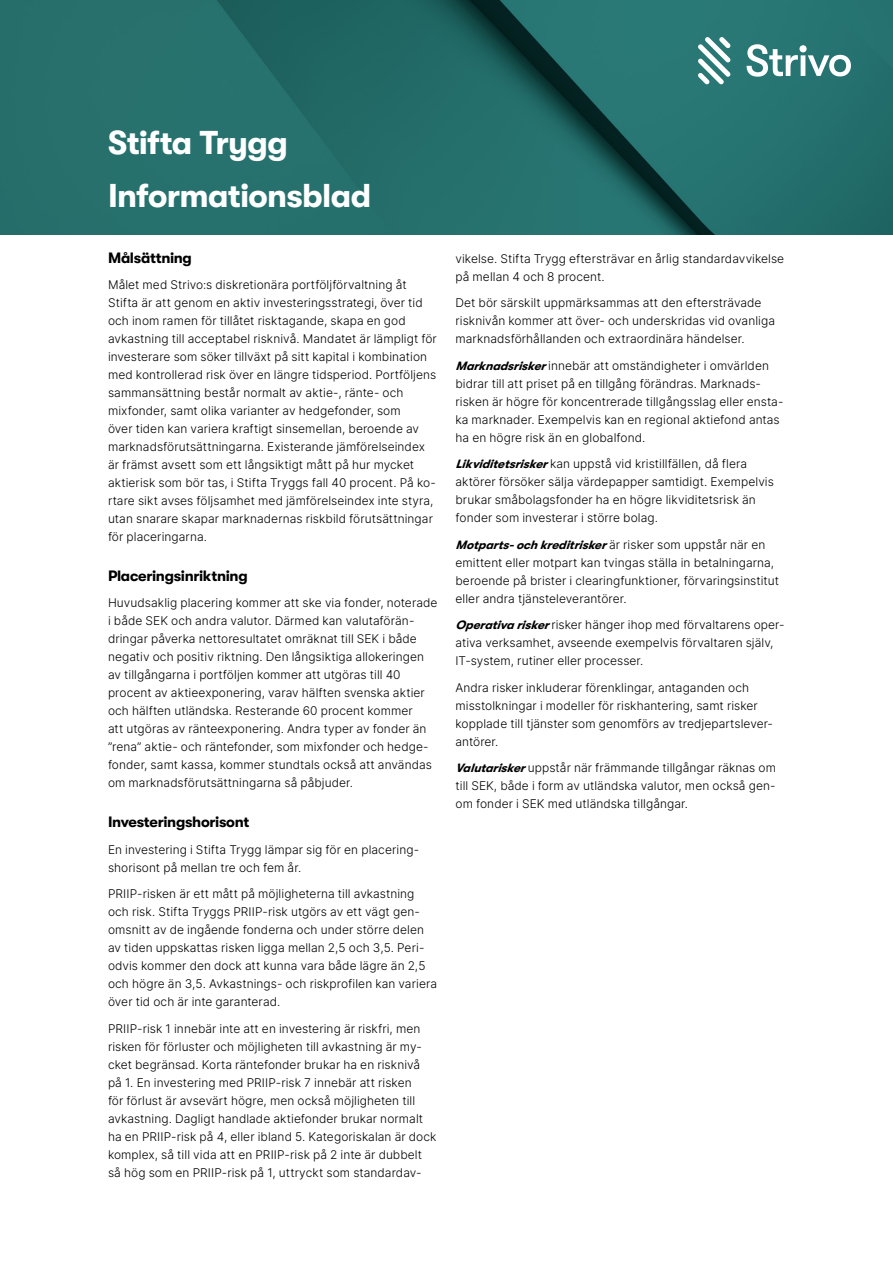
<style>
.page{position:relative;width:893px;height:1263px;background:#fff}
.page>*{position:absolute;margin:0;border:0;box-sizing:border-box;transform-origin:0 0}
.t1{font:700 33px/52.5px "GT Walsheim Pro";letter-spacing:-.02em;color:#fff}
.t2{font:700 15px "GT Walsheim Pro";letter-spacing:-.02em;color:#000}
.t3{font:300 12px/18px "Inter";letter-spacing:.005em;color:#000}
.t4{font:italic 700 12px "GT Walsheim Pro";color:#000}
.s1{font-family:"GT Walsheim Pro";font-weight:700;font-style:italic}
.s2{font-family:"Inter";font-weight:300;font-style:normal}
</style>
<div class="page">
<img style="left:0;top:0;width:893px;height:234px">
<svg style="left:746px;top:44px;width:105px;height:33px"></svg>
<svg style="left:698px;top:37px;width:33px;height:47px"></svg>
<h1 class="t1" style="left:108px;top:117px;width:265px">Stifta Trygg<br>Informationsblad</h1>
<p class="t2" style="left:108px;top:249px;width:85px">Målsättning</p>
<p class="t3" style="left:108px;top:275px;width:330px">Målet med Strivo:s diskretionära portföljförvaltning åt Stifta är att genom en aktiv investeringsstrategi, över tid och inom ramen för tillåtet risktagande, skapa en god avkastning till acceptabel risknivå. Mandatet är lämpligt för investerare som söker tillväxt på sitt kapital i kombination med kontrollerad risk över en längre tidsperiod. Portföljens sammansättning består normalt av aktie-, ränte- och mixfonder, samt olika varianter av hedgefonder, som<br>över tiden kan variera kraftigt sinsemellan, beroende av marknadsförutsättningarna. Existerande jämförelseindex är främst avsett som ett långsiktigt mått på hur mycket aktierisk som bör tas, i Stifta Tryggs fall 40 procent. På ko&shy;rtare sikt avses följsamhet med jämförelseindex inte styra, utan snarare skapar marknadernas riskbild förutsättningar för placeringarna.</p>
<p class="t2" style="left:108px;top:567px;width:141px">Placeringsinriktning</p>
<p class="t3" style="left:108px;top:594px;width:331px">Huvudsaklig placering kommer att ske via fonder, noterade i både SEK och andra valutor. Därmed kan valutaförän&shy;dringar påverka nettoresultatet omräknat till SEK i både negativ och positiv riktning. Den långsiktiga allokeringen av tillgångarna i portföljen kommer att utgöras till 40 procent av aktieexponering, varav hälften svenska aktier och hälften utländska. Resterande 60 procent kommer<br>att utgöras av ränteexponering. Andra typer av fonder än ”rena” aktie- och räntefonder, som mixfonder och hedge&shy;fonder, samt kassa, kommer stundtals också att användas om marknadsförutsättningarna så påbjuder.</p>
<p class="t2" style="left:108px;top:813px;width:143px">Investeringshorisont</p>
<p class="t3" style="left:108px;top:840px;width:313px">En investering i Stifta Trygg lämpar sig för en placering&shy;shorisont på mellan tre och fem år.</p>
<p class="t3" style="left:108px;top:884px;width:331px">PRIIP-risken är ett mått på möjligheterna till avkastning och risk. Stifta Tryggs PRIIP-risk utgörs av ett vägt gen&shy;omsnitt av de ingående fonderna och under större delen av tiden uppskattas risken ligga mellan 2,5 och 3,5. Peri&shy;odvis kommer den dock att kunna vara både lägre än 2,5 och högre än 3,5. Avkastnings- och riskprofilen kan variera över tid och är inte garanterad.</p>
<p class="t3" style="left:108px;top:1019px;width:330px">PRIIP-risk 1 innebär inte att en investering är riskfri, men risken för förluster och möjligheten till avkastning är my&shy;cket begränsad. Korta räntefonder brukar ha en risknivå på 1. En investering med PRIIP-risk 7 innebär att risken<br>för förlust är avsevärt högre, men också möjligheten till avkastning. Dagligt handlade aktiefonder brukar normalt ha en PRIIP-risk på 4, eller ibland 5. Kategoriskalan är dock komplex, så till vida att en PRIIP-risk på 2 inte är dubbelt så hög som en PRIIP-risk på 1, uttryckt som standardav-</p>
<p class="t3" style="left:455px;top:249px;width:330px">vikelse. Stifta Trygg eftersträvar en årlig standardavvikelse på mellan 4 och 8 procent.</p>
<p class="t3" style="left:455px;top:293px;width:321px">Det bör särskilt uppmärksammas att den eftersträvade risknivån kommer att över- och underskridas vid ovanliga marknadsförhållanden och extraordinära händelser.</p>
<p class="t3" style="left:455px;top:356px;width:330px"><span class="s1">Marknadsrisker</span>innebär att omständigheter i omvärlden bidrar till att priset på en tillgång förändras. Marknads&shy;risken är högre för koncentrerade tillgångsslag eller ensta&shy;ka marknader. Exempelvis kan en regional aktiefond antas ha en högre risk än en globalfond.</p>
<p class="t3" style="left:455px;top:454px;width:320px"><span class="s1">Likviditetsrisker</span>kan uppstå vid kristillfällen, då flera aktörer försöker sälja värdepapper samtidigt. Exempelvis brukar småbolagsfonder ha en högre likviditetsrisk än fonder som investerar i större bolag.</p>
<p class="t4" style="left:455px;top:538px;width:311px">Motparts-ochkreditrisker<span class="s2">ä r r i s k e r s o m u p p s t å r n ä r e n</span></p>
<p class="t3" style="left:455px;top:553px;width:325px">emittent eller motpart kan tvingas ställa in betalningarna, beroende på brister i clearingfunktioner, förvaringsinstitut eller andra tjänsteleverantörer.</p>
<p class="t3" style="left:455px;top:615px;width:330px"><span class="s1">Operativarisker</span>risker hänger ihop med förvaltarens oper&shy;ativa verksamhet, avseende exempelvis förvaltaren själv,<br>IT-system, rutiner eller processer.</p>
<p class="t3" style="left:455px;top:678px;width:319px">Andra risker inkluderar förenklingar, antaganden och misstolkningar i modeller för riskhantering, samt risker kopplade till tjänster som genomförs av tredjepartslever&shy;antörer.</p>
<p class="t3" style="left:455px;top:758px;width:322px;text-align:justify"><span class="s1">Valutarisker</span>uppstår när främmande tillgångar räknas om till SEK, både i form av utländska valutor, men också gen&shy;om fonder i SEK med utländska tillgångar.</p>
</div>
